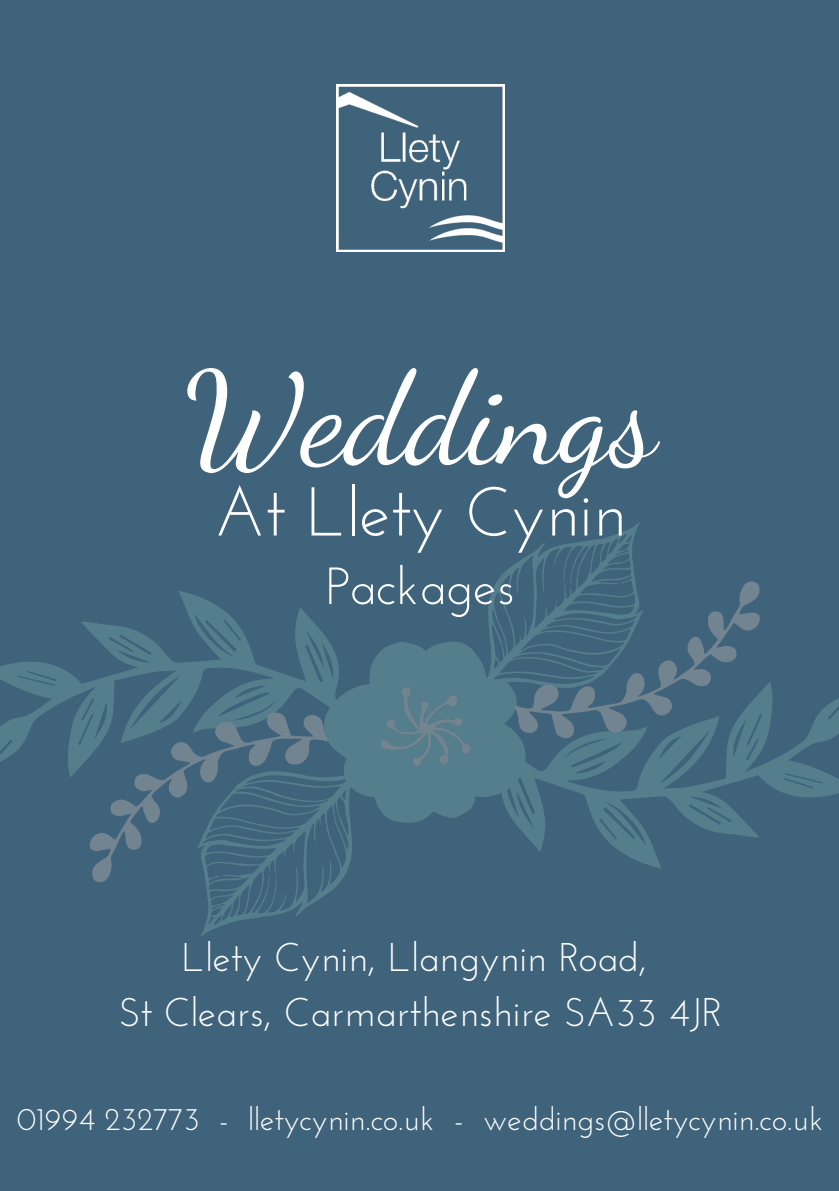
<style>
.page{position:relative;width:839px;height:1191px;background:#fff}
.page>*{position:absolute;margin:0;border:0;box-sizing:border-box;transform-origin:0 0}
.t1{font:130.2px "Dancing Script";color:#fff}
.t2{font:69px "Josefin Sans";color:#fff}
.t3{font:52.2px "Josefin Sans";color:#fff}
.t4{font:40px/55.6px "Josefin Sans";color:#fff;text-align:center}
.t5{font:32px "Josefin Sans";color:#fff}
</style>
<div class="page">
<div style="left:0;top:0;width:838px;height:1191px;background:#3f637b"></div>
<svg style="left:515px;top:682px;width:323px;height:186px"></svg>
<svg style="left:498px;top:523px;width:142px;height:57px"></svg>
<svg style="left:0;top:591px;width:323px;height:186px"></svg>
<svg style="left:197px;top:704px;width:155px;height:233px"></svg>
<svg style="left:89px;top:712px;width:239px;height:171px"></svg>
<svg style="left:323px;top:580px;width:437px;height:243px"></svg>
<img style="left:336px;top:84px;width:168px;height:167px">
<h1 class="t1" style="left:184px;top:342px;width:474px">Weddings</h1>
<h2 class="t2" style="left:214px;top:484px;width:413px">At Llety Cynin</h2>
<h3 class="t3" style="left:325px;top:565px;width:191px">Packages</h3>
<p class="t4" style="left:118px;top:933px;width:605px">Llety Cynin, Llangynin Road,<br>St Clears, Carmarthenshire SA33 4JR</p>
<p class="t5" style="left:17px;top:1106px;width:808px">01994 232773 - lletycynin.co.uk - weddings@lletycynin.co.uk</p>
</div>
